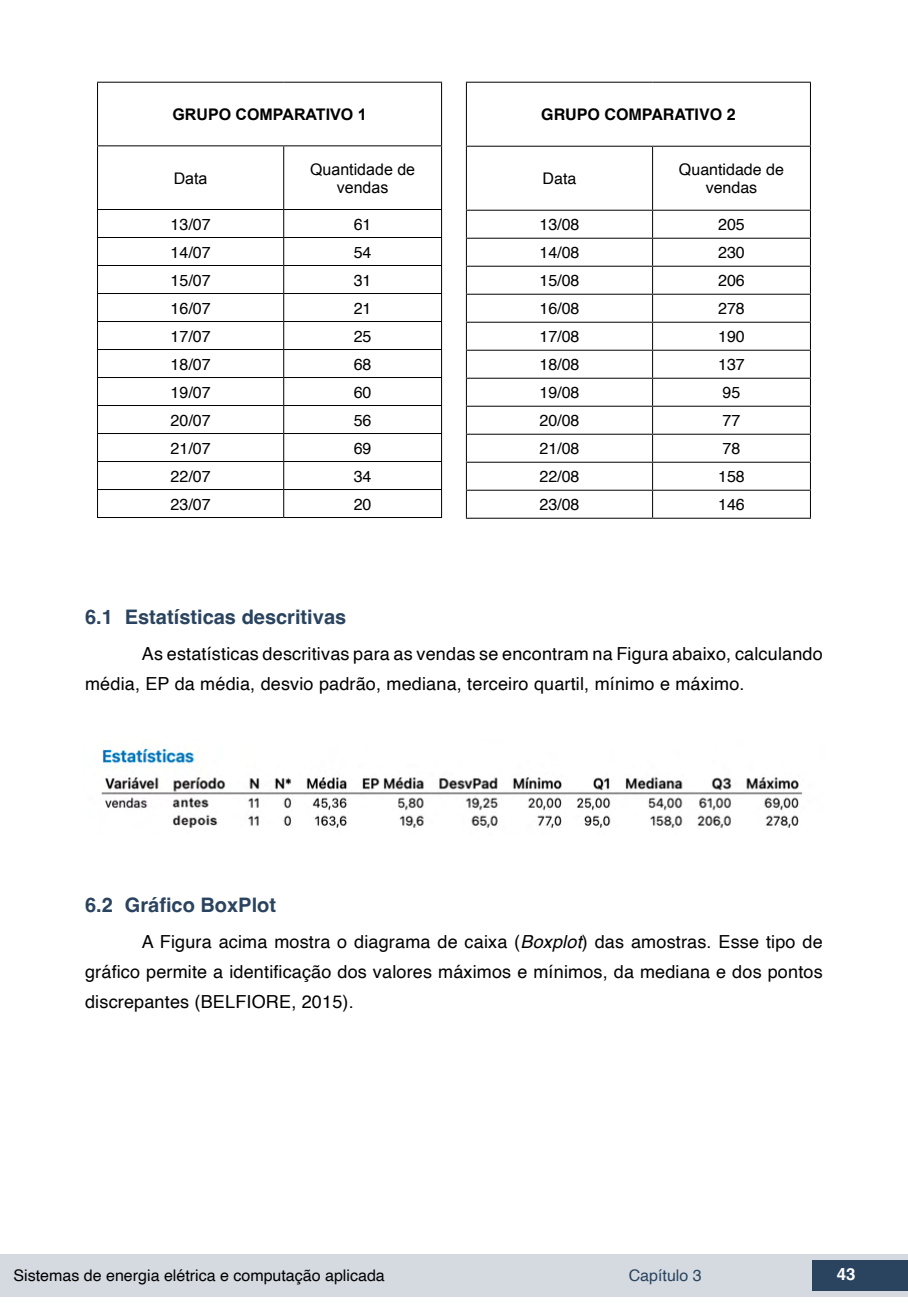
<style>
.page{position:relative;width:908px;height:1304px;background:#fff}
.page>*{position:absolute;margin:0;border:0;box-sizing:border-box;transform-origin:0 0}
.t1{font:700 20px "Helvetica";color:#2a435e}
.t2{font:18px/30px "Helvetica";letter-spacing:.01em;color:#000}
.t3{font:700 16.8px "Helvetica";color:#fff}
.t4{font:16px/18px "Helvetica";color:#000;text-align:center}
.t5{font:16px/18px "Arial";color:#000;text-align:center}
.t6{font:700 16px "Arial";color:#000}
.t7{font:700 16px "Helvetica";color:#000}
.t8{font:16px "Helvetica";color:#2a435e}
.s1{font-style:italic}
</style>
<div class="page">
<div style="left:0;top:1254px;width:906px;height:43px;background:#d4dadf"></div>
<div style="left:812px;top:1261px;width:95px;height:30px;background:#2a435e"></div>
<hr style="left:97px;top:82px;width:186px;height:1px;background:#000">
<hr style="left:97px;top:83px;width:1px;height:62px;background:#000">
<hr style="left:283px;top:82px;width:159px;height:1px;background:#000">
<hr style="left:441px;top:83px;width:1px;height:62px;background:#000">
<hr style="left:97px;top:145px;width:186px;height:1px;background:#000">
<hr style="left:97px;top:146px;width:1px;height:63px;background:#000">
<hr style="left:283px;top:145px;width:159px;height:1px;background:#000">
<hr style="left:283px;top:146px;width:1px;height:63px;background:#000">
<hr style="left:441px;top:146px;width:1px;height:63px;background:#000">
<hr style="left:97px;top:209px;width:186px;height:1px;background:#000">
<hr style="left:283px;top:209px;width:159px;height:1px;background:#000">
<hr style="left:97px;top:237px;width:186px;height:1px;background:#000">
<hr style="left:283px;top:237px;width:159px;height:1px;background:#000">
<hr style="left:97px;top:265px;width:186px;height:1px;background:#000">
<hr style="left:283px;top:265px;width:159px;height:1px;background:#000">
<hr style="left:97px;top:293px;width:186px;height:1px;background:#000">
<hr style="left:283px;top:293px;width:159px;height:1px;background:#000">
<hr style="left:97px;top:321px;width:186px;height:1px;background:#000">
<hr style="left:283px;top:321px;width:159px;height:1px;background:#000">
<hr style="left:97px;top:349px;width:186px;height:1px;background:#000">
<hr style="left:283px;top:349px;width:159px;height:1px;background:#000">
<hr style="left:97px;top:377px;width:186px;height:1px;background:#000">
<hr style="left:283px;top:377px;width:159px;height:1px;background:#000">
<hr style="left:97px;top:405px;width:186px;height:1px;background:#000">
<hr style="left:283px;top:405px;width:159px;height:1px;background:#000">
<hr style="left:97px;top:433px;width:186px;height:1px;background:#000">
<hr style="left:283px;top:433px;width:159px;height:1px;background:#000">
<hr style="left:97px;top:461px;width:186px;height:1px;background:#000">
<hr style="left:283px;top:461px;width:159px;height:1px;background:#000">
<hr style="left:97px;top:489px;width:186px;height:1px;background:#000">
<svg style="left:97px;top:210px;width:1px;height:307px"></svg>
<hr style="left:283px;top:489px;width:159px;height:1px;background:#000">
<svg style="left:283px;top:210px;width:1px;height:307px"></svg>
<svg style="left:441px;top:210px;width:1px;height:307px"></svg>
<hr style="left:97px;top:517px;width:186px;height:1px;background:#000">
<hr style="left:283px;top:517px;width:159px;height:1px;background:#000">
<hr style="left:465px;top:82px;width:187px;height:1px;background:#000">
<hr style="left:465px;top:83px;width:1px;height:63px;background:#000">
<hr style="left:652px;top:82px;width:158px;height:1px;background:#000">
<hr style="left:809px;top:83px;width:1px;height:63px;background:#000">
<hr style="left:465px;top:146px;width:187px;height:1px;background:#000">
<hr style="left:465px;top:147px;width:1px;height:63px;background:#000">
<hr style="left:652px;top:146px;width:158px;height:1px;background:#000">
<hr style="left:651px;top:147px;width:1px;height:63px;background:#000">
<hr style="left:809px;top:147px;width:1px;height:63px;background:#000">
<hr style="left:465px;top:210px;width:187px;height:1px;background:#000">
<hr style="left:652px;top:210px;width:158px;height:1px;background:#000">
<hr style="left:465px;top:238px;width:187px;height:1px;background:#000">
<hr style="left:652px;top:238px;width:158px;height:1px;background:#000">
<hr style="left:465px;top:266px;width:187px;height:1px;background:#000">
<hr style="left:652px;top:266px;width:158px;height:1px;background:#000">
<hr style="left:465px;top:294px;width:187px;height:1px;background:#000">
<hr style="left:652px;top:294px;width:158px;height:1px;background:#000">
<hr style="left:465px;top:322px;width:187px;height:1px;background:#000">
<hr style="left:652px;top:322px;width:158px;height:1px;background:#000">
<hr style="left:465px;top:350px;width:187px;height:1px;background:#000">
<hr style="left:652px;top:350px;width:158px;height:1px;background:#000">
<hr style="left:465px;top:378px;width:187px;height:1px;background:#000">
<hr style="left:652px;top:378px;width:158px;height:1px;background:#000">
<hr style="left:465px;top:406px;width:187px;height:1px;background:#000">
<hr style="left:652px;top:406px;width:158px;height:1px;background:#000">
<hr style="left:465px;top:434px;width:187px;height:1px;background:#000">
<hr style="left:652px;top:434px;width:158px;height:1px;background:#000">
<hr style="left:465px;top:462px;width:187px;height:1px;background:#000">
<hr style="left:652px;top:462px;width:158px;height:1px;background:#000">
<hr style="left:465px;top:490px;width:187px;height:1px;background:#000">
<svg style="left:465px;top:211px;width:1px;height:307px"></svg>
<hr style="left:652px;top:490px;width:158px;height:1px;background:#000">
<svg style="left:651px;top:237px;width:1px;height:281px"></svg>
<svg style="left:809px;top:211px;width:1px;height:307px"></svg>
<hr style="left:465px;top:518px;width:187px;height:1px;background:#000">
<hr style="left:652px;top:518px;width:158px;height:1px;background:#000">
<img style="left:101px;top:748px;width:702px;height:80px">
<p class="t6" style="left:172px;top:104px;width:196px">GRUPO COMPARATIVO 1</p>
<p class="t5" style="left:174px;top:169px;width:35px">Data</p>
<p class="t5" style="left:310px;top:160px;width:106px">Quantidade de vendas</p>
<p class="t4" style="left:170px;top:215px;width:42px">13/07</p>
<p class="t4" style="left:353px;top:215px;width:19px">61</p>
<p class="t4" style="left:170px;top:243px;width:42px">14/07</p>
<p class="t4" style="left:353px;top:243px;width:19px">54</p>
<p class="t4" style="left:170px;top:271px;width:42px">15/07</p>
<p class="t4" style="left:353px;top:271px;width:19px">31</p>
<p class="t4" style="left:170px;top:299px;width:42px">16/07</p>
<p class="t4" style="left:353px;top:299px;width:19px">21</p>
<p class="t4" style="left:170px;top:327px;width:42px">17/07</p>
<p class="t4" style="left:353px;top:327px;width:19px">25</p>
<p class="t4" style="left:170px;top:355px;width:42px">18/07</p>
<p class="t4" style="left:353px;top:355px;width:19px">68</p>
<p class="t4" style="left:170px;top:383px;width:42px">19/07</p>
<p class="t4" style="left:353px;top:383px;width:19px">60</p>
<p class="t4" style="left:170px;top:411px;width:42px">20/07</p>
<p class="t4" style="left:353px;top:411px;width:19px">56</p>
<p class="t4" style="left:170px;top:439px;width:42px">21/07</p>
<p class="t4" style="left:353px;top:439px;width:19px">69</p>
<p class="t4" style="left:170px;top:467px;width:42px">22/07</p>
<p class="t4" style="left:353px;top:467px;width:19px">34</p>
<p class="t4" style="left:170px;top:495px;width:42px">23/07</p>
<p class="t4" style="left:353px;top:495px;width:19px">20</p>
<p class="t7" style="left:541px;top:105px;width:196px">GRUPO COMPARATIVO 2</p>
<p class="t4" style="left:542px;top:170px;width:35px">Data</p>
<p class="t4" style="left:678px;top:161px;width:106px">Quantidade de vendas</p>
<p class="t4" style="left:539px;top:216px;width:42px">13/08</p>
<p class="t4" style="left:717px;top:216px;width:28px">205</p>
<p class="t4" style="left:539px;top:244px;width:42px">14/08</p>
<p class="t4" style="left:717px;top:244px;width:28px">230</p>
<p class="t4" style="left:539px;top:272px;width:42px">15/08</p>
<p class="t4" style="left:717px;top:272px;width:28px">206</p>
<p class="t4" style="left:539px;top:300px;width:42px">16/08</p>
<p class="t4" style="left:717px;top:300px;width:28px">278</p>
<p class="t4" style="left:539px;top:328px;width:42px">17/08</p>
<p class="t4" style="left:717px;top:328px;width:28px">190</p>
<p class="t4" style="left:539px;top:356px;width:42px">18/08</p>
<p class="t4" style="left:717px;top:356px;width:28px">137</p>
<p class="t4" style="left:539px;top:384px;width:42px">19/08</p>
<p class="t4" style="left:722px;top:384px;width:19px">95</p>
<p class="t4" style="left:539px;top:412px;width:42px">20/08</p>
<p class="t4" style="left:722px;top:412px;width:19px">77</p>
<p class="t4" style="left:539px;top:440px;width:42px">21/08</p>
<p class="t4" style="left:722px;top:440px;width:19px">78</p>
<p class="t4" style="left:539px;top:468px;width:42px">22/08</p>
<p class="t4" style="left:717px;top:468px;width:28px">158</p>
<p class="t4" style="left:539px;top:496px;width:42px">23/08</p>
<p class="t4" style="left:717px;top:496px;width:28px">146</p>
<p class="t1" style="left:85px;top:605px;width:262px">6.1 Estatísticas descritivas</p>
<p class="t2" style="left:85px;top:639px;width:738px;text-indent:57px">As estatísticas descritivas para as vendas se encontram na Figura abaixo, calculando média, EP da média, desvio padrão, mediana, terceiro quartil, mínimo e máximo.</p>
<p class="t1" style="left:85px;top:893px;width:192px">6.2 Gráfico BoxPlot</p>
<p class="t2" style="left:85px;top:927px;width:738px;text-align:justify;text-indent:57px">A Figura acima mostra o diagrama de caixa (<span class="s1">Boxplot</span>) das amostras. Esse tipo de gráfico permite a identificação dos valores máximos e mínimos, da mediana e dos pontos discrepantes (BELFIORE, 2015).</p>
<p class="t4" style="left:14px;top:1267px;width:372px">Sistemas de energia elétrica e computação aplicada</p>
<p class="t8" style="left:628px;top:1263px;width:74px">Capítulo 3</p>
<p class="t3" style="left:836px;top:1264px;width:20px">43</p>
</div>
